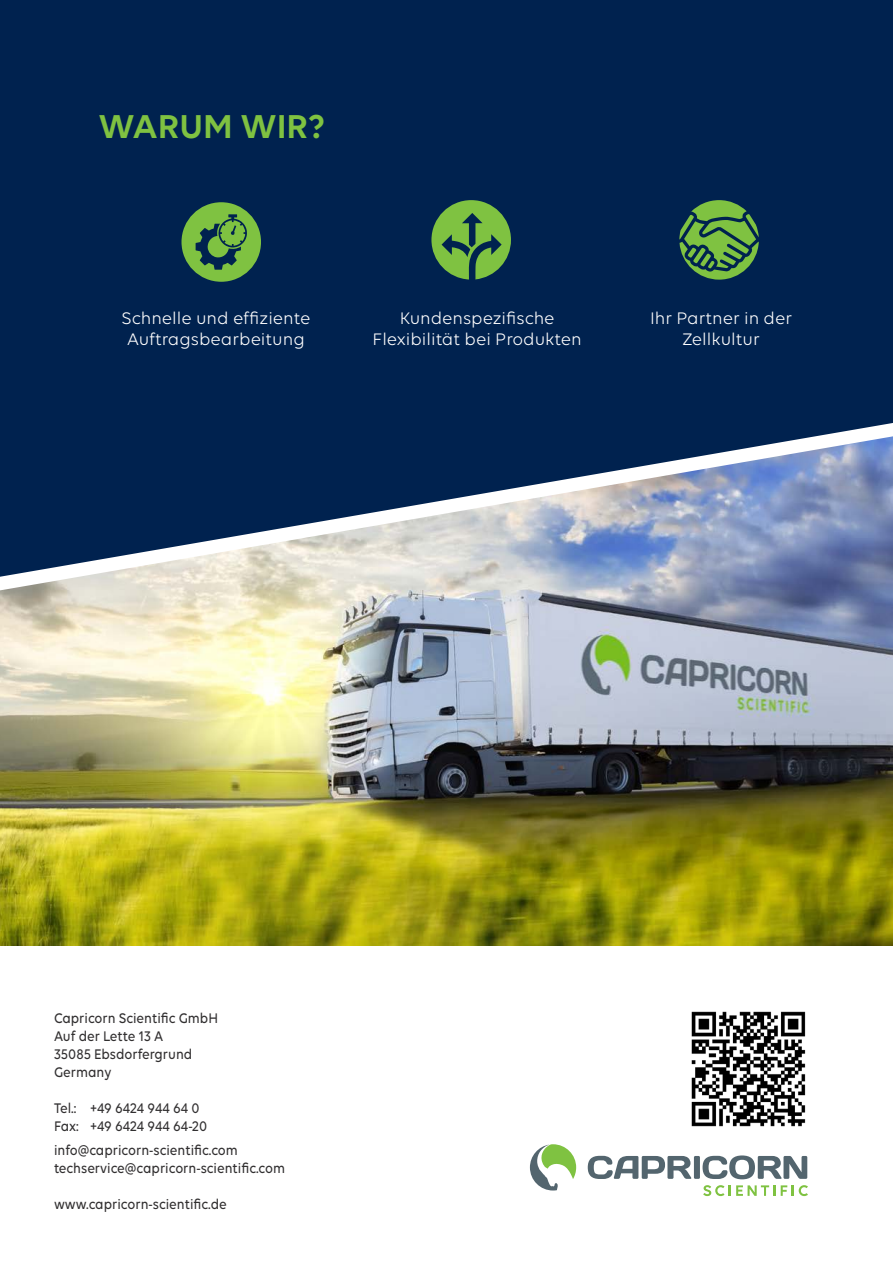
<style>
.page{position:relative;width:893px;height:1263px;background:#fff}
.page>*{position:absolute;margin:0;border:0;box-sizing:border-box;transform-origin:0 0}
.t1{font:600 35.7px "Volte";color:#7fc241}
.t2{font:18px/21.6px "Volte";color:#fff;text-align:center}
.Einf__Abs{font:500 15px "Volte";color:#312f30;scale:.9 1}
</style>
<div class="page">
<img style="left:0;top:590px;width:893px;height:355px">
<svg style="left:3px;top:577px;width:890px;height:13px;background:#bdc0c5"></svg>
<svg style="left:0;top:0;width:893px;height:577px;background:#183761"></svg>
<svg style="left:181px;top:202px;width:80px;height:80px;background:#4f8546"></svg>
<svg style="left:431px;top:200px;width:80px;height:80px;background:#508746"></svg>
<svg style="left:679px;top:200px;width:80px;height:80px;background:#467a47"></svg>
<svg style="left:530px;top:1144px;width:46px;height:46px"></svg>
<svg style="left:703px;top:1185px;width:72px;height:11px"></svg>
<svg style="left:781px;top:1185px;width:27px;height:11px"></svg>
<svg style="left:588px;top:1155px;width:219px;height:24px"></svg>
<img style="left:691px;top:1011px;width:115px;height:116px">
<p class="t1" style="left:99px;top:105px;width:229px">WARUM WIR?</p>
<p class="t2" style="left:122px;top:307px;width:190px">Schnelle und effiziente<br>Auftragsbearbeitung</p>
<p class="t2" style="left:400px;top:307px;width:156px">Kundenspezifische</p>
<p class="t2" style="left:373px;top:328px;width:210px">Flexibilität bei Produkten</p>
<p class="t2" style="left:650px;top:307px;width:144px">Ihr Partner in der<br>Zellkultur</p>
<p class="Einf__Abs" style="left:54px;top:1009px;width:184px">Capricorn Scientific GmbH</p>
<p class="Einf__Abs" style="left:54px;top:1027px;width:123px">Auf der Lette 13 A</p>
<p class="Einf__Abs" style="left:54px;top:1045px;width:155px">35085 Ebsdorfergrund</p>
<p class="Einf__Abs" style="left:54px;top:1063px;width:65px">Germany</p>
<p class="Einf__Abs" style="left:54px;top:1099px;width:163px">Tel.: +49 6424 944 64 0</p>
<p class="Einf__Abs" style="left:54px;top:1117px;width:172px">Fax: +49 6424 944 64-20</p>
<p class="Einf__Abs" style="left:54px;top:1141px;width:206px">info@capricorn-scientific.com</p>
<p class="Einf__Abs" style="left:54px;top:1159px;width:258px">techservice@capricorn-scientific.com</p>
<p class="Einf__Abs" style="left:54px;top:1195px;width:194px">www.capricorn-scientific.de</p>
</div>
